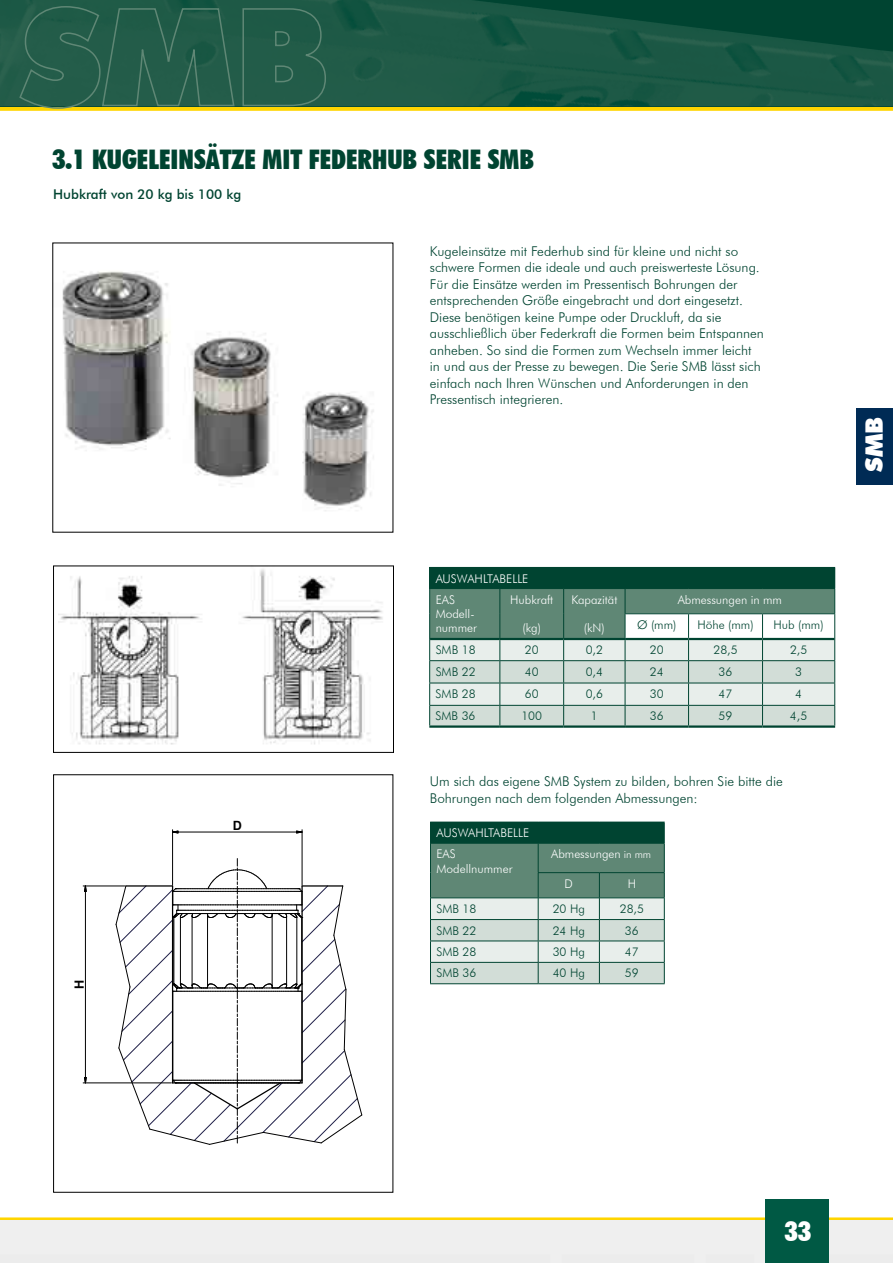
<style>
.page{position:relative;width:893px;height:1263px;background:#fff}
.page>*{position:absolute;margin:0;border:0;box-sizing:border-box;transform-origin:0 0}
.t1{font:900 condensed 27px "Futura BT";color:#004431}
.t2{font:900 condensed 27px "Futura BT";color:#fff}
.t3{font:900 24px "Futura BT";color:#fff}
.t4{font:300 13.5px/16.5px "Futura BT";color:#004431}
.t5{font:500 13.5px "Futura BT";color:#004431}
.t6{font:700 12.6px "Helvetica";color:#000}
.t7{font:300 12px "Futura BT";color:#004431}
.t8{font:300 12px/21.1px "Futura BT";color:#fff}
.s1{font-size:10.5px}
</style>
<div class="page">
<hr style="left:0;top:0;width:1px;height:1263px;background:#e9f0ed">
<img style="left:0;top:111px;width:1px;height:950px">
<div style="left:856px;top:408px;width:37px;height:76px;background:#002b55"></div>
<hr style="left:0;top:1217px;width:893px;height:3px;background:#ffd500">
<img style="left:59px;top:569px;width:324px;height:176px">
<div style="left:53px;top:566px;width:341px;height:187px;border:1px solid #000"></div>
<img style="left:62px;top:271px;width:312px;height:240px">
<div style="left:0;top:106px;width:893px;height:5px;background:#ffd500"></div>
<div style="left:765px;top:1199px;width:64px;height:64px;background:#005944"></div>
<img style="left:0;top:0;width:893px;height:106px">
<svg style="left:18px;top:5px;width:217px;height:104px;background:#2a604a"></svg>
<svg style="left:242px;top:7px;width:85px;height:100px;background:#255e4b"></svg>
<hr style="left:429px;top:567px;width:71px;height:1px;background:#004431">
<hr style="left:500px;top:567px;width:64px;height:1px;background:#004431">
<hr style="left:564px;top:567px;width:61px;height:1px;background:#004431">
<hr style="left:625px;top:567px;width:63px;height:1px;background:#004431">
<hr style="left:688px;top:567px;width:74px;height:1px;background:#004431">
<hr style="left:762px;top:567px;width:73px;height:1px;background:#004431">
<hr style="left:429px;top:725px;width:71px;height:3px;background:#004431">
<hr style="left:500px;top:725px;width:64px;height:3px;background:#004431">
<hr style="left:564px;top:725px;width:61px;height:3px;background:#004431">
<hr style="left:625px;top:725px;width:63px;height:3px;background:#004431">
<hr style="left:688px;top:725px;width:74px;height:3px;background:#004431">
<hr style="left:762px;top:725px;width:73px;height:3px;background:#004431">
<svg style="left:429px;top:568px;width:406px;height:159px;background:#9ab4aa"></svg>
<hr style="left:625px;top:638px;width:63px;height:2px;background:#004431">
<hr style="left:688px;top:638px;width:74px;height:2px;background:#004431">
<hr style="left:762px;top:638px;width:72px;height:2px;background:#004431">
<hr style="left:178px;top:832px;width:119px;height:1px;background:#000">
<hr style="left:302px;top:830px;width:1px;height:55px;background:#000">
<hr style="left:172px;top:830px;width:1px;height:55px;background:#000">
<hr style="left:85px;top:891px;width:1px;height:186px;background:#000">
<hr style="left:83px;top:886px;width:42px;height:1px;background:#000">
<hr style="left:83px;top:1082px;width:88px;height:1px;background:#000">
<svg style="left:115px;top:858px;width:248px;height:287px"></svg>
<div style="left:53px;top:774px;width:340px;height:419px;border:1px solid #000"></div>
<svg style="left:430px;top:822px;width:235px;height:162px;background:#8caa9e"></svg>
<hr style="left:430px;top:898px;width:108px;height:1px;background:#004431">
<h1 class="t1" style="left:52px;top:143px;width:483px">3.1 KUGELEINSÄTZE MIT FEDERHUB SERIE SMB</h1>
<p class="t5" style="left:53px;top:186px;width:190px">Hubkraft von 20 kg bis 100 kg</p>
<p class="t6" style="left:72px;top:989px;width:11px;rotate:-90deg">H</p>
<p class="t6" style="left:233px;top:818px;width:11px">D</p>
<p class="t4" style="left:430px;top:242px;width:335px">Kugeleinsätze mit Federhub sind für kleine und nicht so schwere Formen die ideale und auch preiswerteste Lösung.<br>Für die Einsätze werden im Pressentisch Bohrungen der entsprechenden Größe eingebracht und dort eingesetzt.<br>Diese benötigen keine Pumpe oder Druckluft, da sie ausschließlich über Federkraft die Formen beim Entspannen anheben. So sind die Formen zum Wechseln immer leicht in und aus der Presse zu bewegen. Die Serie SMB lässt sich einfach nach Ihren Wünschen und Anforderungen in den Pressentisch integrieren.</p>
<p class="t8" style="left:436px;top:568px;width:94px">AUSWAHLTABELLE<br>EAS</p>
<p class="t8" style="left:436px;top:606px;width:43px;line-height:14.4px">Modell&shy;nummer</p>
<p class="t8" style="left:510px;top:589px;width:45px">Hubkraft</p>
<p class="t8" style="left:522px;top:617px;width:20px">(kg)</p>
<p class="t8" style="left:571px;top:589px;width:47px">Kapazität</p>
<p class="t8" style="left:584px;top:617px;width:22px">(kN)</p>
<p class="t8" style="left:678px;top:589px;width:106px">Abmessungen in mm</p>
<p class="t7" style="left:637px;top:617px;width:41px">Ø (mm)</p>
<p class="t7" style="left:697px;top:617px;width:58px">Höhe (mm)</p>
<p class="t7" style="left:774px;top:617px;width:52px">Hub (mm)</p>
<p class="t7" style="left:436px;top:642px;width:41px">SMB 18</p>
<p class="t7" style="left:525px;top:642px;width:15px">20</p>
<p class="t7" style="left:586px;top:642px;width:19px">0,2</p>
<p class="t7" style="left:650px;top:642px;width:15px">20</p>
<p class="t7" style="left:713px;top:642px;width:26px">28,5</p>
<p class="t7" style="left:790px;top:642px;width:19px">2,5</p>
<p class="t7" style="left:436px;top:664px;width:41px">SMB 22</p>
<p class="t7" style="left:525px;top:664px;width:15px">40</p>
<p class="t7" style="left:586px;top:664px;width:19px">0,4</p>
<p class="t7" style="left:650px;top:664px;width:15px">24</p>
<p class="t7" style="left:719px;top:664px;width:15px">36</p>
<p class="t7" style="left:795px;top:664px;width:8px">3</p>
<p class="t7" style="left:436px;top:686px;width:41px">SMB 28</p>
<p class="t7" style="left:525px;top:686px;width:15px">60</p>
<p class="t7" style="left:586px;top:686px;width:19px">0,6</p>
<p class="t7" style="left:650px;top:686px;width:15px">30</p>
<p class="t7" style="left:719px;top:686px;width:15px">47</p>
<p class="t7" style="left:795px;top:686px;width:8px">4</p>
<p class="t7" style="left:436px;top:709px;width:41px">SMB 36</p>
<p class="t7" style="left:521px;top:709px;width:22px">100</p>
<p class="t7" style="left:591px;top:709px;width:8px">1</p>
<p class="t7" style="left:650px;top:709px;width:15px">36</p>
<p class="t7" style="left:719px;top:709px;width:15px">59</p>
<p class="t7" style="left:790px;top:709px;width:19px">4,5</p>
<p class="t4" style="left:430px;top:773px;width:354px">Um sich das eigene SMB System zu bilden, bohren Sie bitte die<br>Bohrungen nach dem folgenden Abmessungen:</p>
<p class="t8" style="left:436px;top:822px;width:94px">AUSWAHLTABELLE<br>EAS</p>
<p class="t8" style="left:436px;top:858px;width:77px">Modellnummer</p>
<p class="t8" style="left:551px;top:843px;width:102px">Abmessungen <span class="s1">in mm</span></p>
<p class="t8" style="left:565px;top:873px;width:10px">D</p>
<p class="t8" style="left:628px;top:873px;width:10px">H</p>
<p class="t7" style="left:436px;top:901px;width:41px">SMB 18</p>
<p class="t7" style="left:553px;top:901px;width:34px">20 Hg</p>
<p class="t7" style="left:620px;top:901px;width:26px">28,5</p>
<p class="t7" style="left:436px;top:923px;width:41px">SMB 22</p>
<p class="t7" style="left:553px;top:923px;width:34px">24 Hg</p>
<p class="t7" style="left:625px;top:923px;width:15px">36</p>
<p class="t7" style="left:436px;top:944px;width:41px">SMB 28</p>
<p class="t7" style="left:553px;top:944px;width:34px">30 Hg</p>
<p class="t7" style="left:625px;top:944px;width:15px">47</p>
<p class="t7" style="left:436px;top:966px;width:41px">SMB 36</p>
<p class="t7" style="left:553px;top:966px;width:34px">40 Hg</p>
<p class="t7" style="left:625px;top:966px;width:15px">59</p>
<h2 class="t3" style="left:860px;top:472px;width:56px;rotate:-90deg">SMB</h2>
<h1 class="t2" style="left:784px;top:1215px;width:28px">33</h1>
</div>
